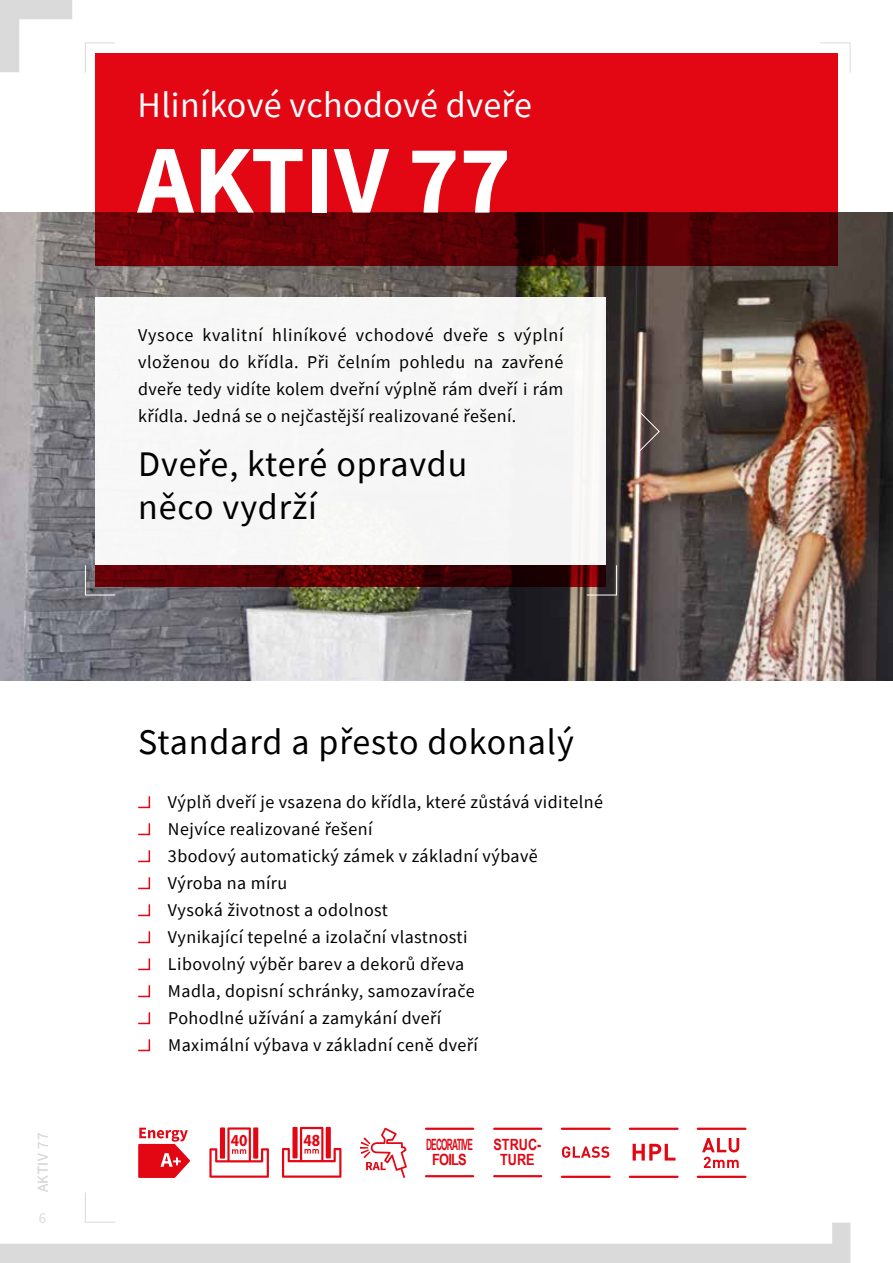
<style>
.page{position:relative;width:893px;height:1263px;background:#fff}
.page>*{position:absolute;margin:0;border:0;box-sizing:border-box;transform-origin:0 0}
.t1{font:700 97.5px "Source Sans Pro";color:#fff}
.t2{font:36px/43.2px "Source Sans Pro";letter-spacing:.025em;color:#000}
.t3{font:36px "Source Sans Pro";letter-spacing:.01em;color:#fff}
.t4{font:18px/27px "Source Sans Pro";letter-spacing:.025em;color:#000;text-align:justify}
.t5{font:700 16.95px "Myriad Pro";color:#e30613;scale:.89 1}
.t6{font:700 16.8px "Myriad Pro";color:#e30613;scale:.9 1}
.t7{font:700 15.45px/15.5px "Arial Narrow";letter-spacing:-.075em;color:#e30613;text-align:center;scale:.65 1}
.t8{font:700 15.45px/15.5px "Arial Narrow";color:#e30613;text-align:center}
.t9{font:15px "Source Sans Pro";letter-spacing:.05em;color:#dadada}
</style>
<div class="page">
<svg style="left:0;top:0;width:72px;height:72px"></svg>
<svg style="left:820px;top:42px;width:31px;height:31px"></svg>
<svg style="left:0;top:1192px;width:850px;height:71px"></svg>
<img style="left:0;top:213px;width:893px;height:467px">
<div style="left:96px;top:298px;width:510px;height:267px;background:#f7f7f6"></div>
<svg style="left:96px;top:53px;width:742px;height:213px;background:#be040f"></svg>
<svg style="left:116px;top:565px;width:470px;height:21px;background:#4e0105"></svg>
<svg style="left:85px;top:42px;width:31px;height:31px"></svg>
<svg style="left:85px;top:564px;width:31px;height:32px"></svg>
<svg style="left:586px;top:564px;width:31px;height:32px"></svg>
<svg style="left:637px;top:409px;width:23px;height:45px"></svg>
<svg style="left:138px;top:1128px;width:52px;height:50px"></svg>
<svg style="left:360px;top:1128px;width:47px;height:50px"></svg>
<hr style="left:425px;top:1128px;width:49px;height:2px;background:#e30613">
<hr style="left:425px;top:1175px;width:49px;height:2px;background:#e30613">
<hr style="left:493px;top:1128px;width:49px;height:2px;background:#e30613">
<hr style="left:493px;top:1175px;width:49px;height:2px;background:#e30613">
<svg style="left:562px;top:1146px;width:47px;height:12px"></svg>
<hr style="left:561px;top:1128px;width:50px;height:2px;background:#e30613">
<hr style="left:561px;top:1176px;width:50px;height:2px;background:#e30613">
<svg style="left:633px;top:1144px;width:42px;height:16px"></svg>
<hr style="left:629px;top:1128px;width:50px;height:2px;background:#e30613">
<hr style="left:629px;top:1176px;width:50px;height:2px;background:#e30613">
<svg style="left:702px;top:1138px;width:37px;height:30px"></svg>
<hr style="left:697px;top:1128px;width:49px;height:2px;background:#e30613">
<hr style="left:697px;top:1176px;width:49px;height:2px;background:#e30613">
<svg style="left:209px;top:1127px;width:60px;height:51px"></svg>
<svg style="left:282px;top:1127px;width:59px;height:51px"></svg>
<svg style="left:138px;top:796px;width:13px;height:13px"></svg>
<svg style="left:138px;top:823px;width:13px;height:13px"></svg>
<svg style="left:138px;top:850px;width:13px;height:13px"></svg>
<svg style="left:138px;top:877px;width:13px;height:13px"></svg>
<svg style="left:138px;top:904px;width:13px;height:13px"></svg>
<svg style="left:138px;top:931px;width:13px;height:13px"></svg>
<svg style="left:138px;top:958px;width:13px;height:13px"></svg>
<svg style="left:138px;top:985px;width:13px;height:13px"></svg>
<svg style="left:138px;top:1012px;width:13px;height:13px"></svg>
<svg style="left:138px;top:1039px;width:13px;height:13px"></svg>
<p class="t9" style="left:33px;top:1192px;width:61px;rotate:-90deg">AKTIV 77</p>
<p class="t9" style="left:39px;top:1208px;width:9px">6</p>
<h2 class="t3" style="left:138px;top:82px;width:396px">Hliníkové vchodové dveře</h2>
<h1 class="t1" style="left:138px;top:114px;width:375px">AKTIV 77</h1>
<p class="t4" style="left:138px;top:321px;width:427px">Vysoce kvalitní hliníkové vchodové dveře s výplní vloženou do křídla. Při čelním pohledu na zavřené dveře tedy vidíte kolem dveřní výplně rám dveří i rám křídla. Jedná se o nejčastější realizované řešení.</p>
<h2 class="t2" style="left:138px;top:442px;width:331px">Dveře, které opravdu něco vydrží</h2>
<h2 class="t2" style="left:138px;top:720px;width:437px">Standard a přesto dokonalý</h2>
<p class="t4" style="left:168px;top:789px;width:437px;text-align:left">Výplň dveří je vsazena do křídla, které zůstává viditelné Nejvíce realizované řešení<br>3bodový automatický zámek v základní výbavě<br>Výroba na míru<br>Vysoká životnost a odolnost<br>Vynikající tepelné a izolační vlastnosti<br>Libovolný výběr barev a dekorů dřeva<br>Madla, dopisní schránky, samozavírače<br>Pohodlné užívání a zamykání dveří<br>Maximální výbava v základní ceně dveří</p>
<p class="t6" style="left:231px;top:1131px;width:20px">40</p>
<p class="t5" style="left:303px;top:1131px;width:20px">48</p>
<p class="t7" style="left:426px;top:1136px;width:74px">DECORATIVE<br>FOILS</p>
<p class="t8" style="left:493px;top:1136px;width:49px">STRUC-<br>TURE</p>
</div>
